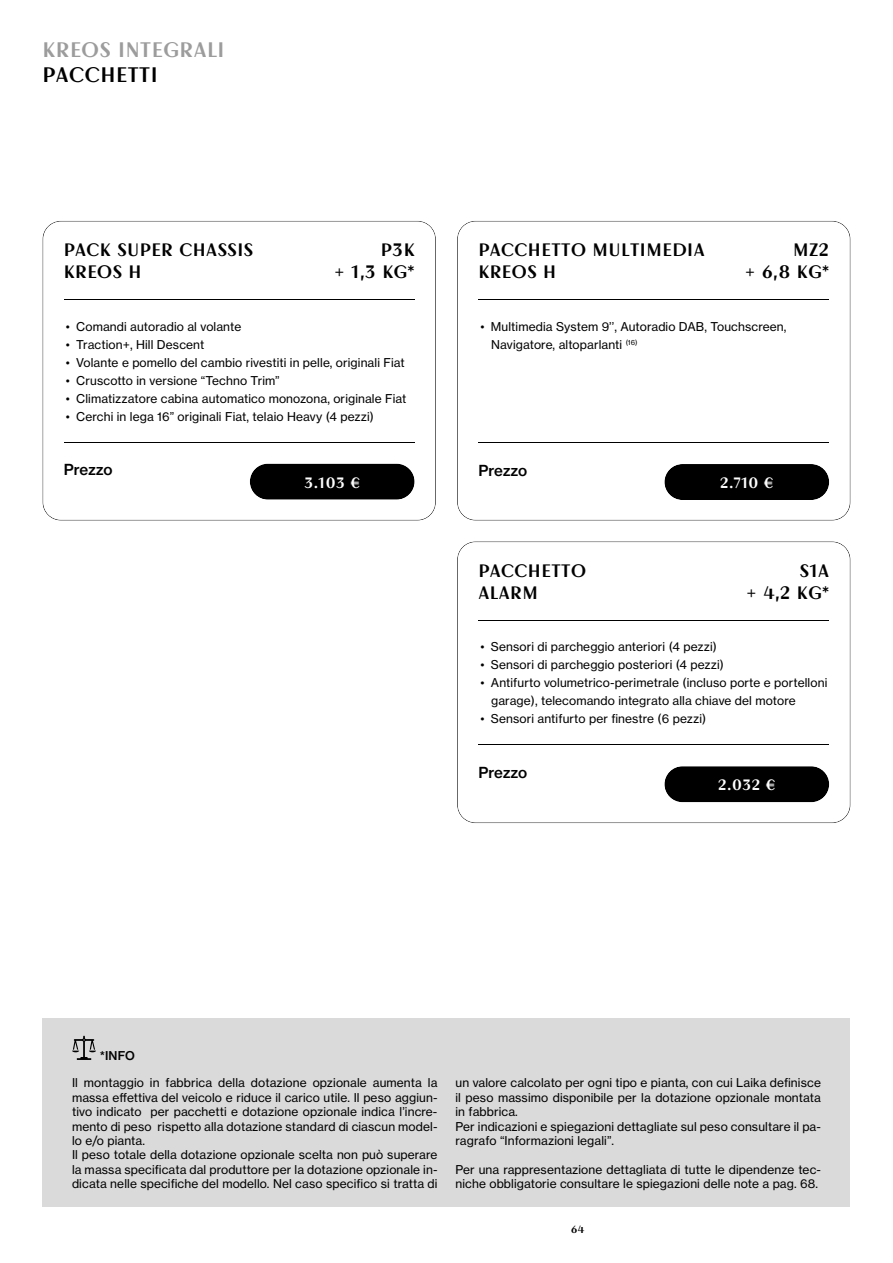
<style>
.page{position:relative;width:893px;height:1263px;background:#fff}
.page>*{position:absolute;margin:0;border:0;box-sizing:border-box;transform-origin:0 0}
.t1{font:21px "Laika";letter-spacing:.03em;color:#9c9c9c}
.t2{font:21px "Laika";letter-spacing:.03em;color:#000}
.t3{font:18px/21.6px "Laika";letter-spacing:.03em;color:#000}
.t4{font:15px "N Haas Grotesk TX Std 65 Md";letter-spacing:-.015em;color:#000}
.t5{font:15px "Laika";letter-spacing:.03em;color:#fff}
.t6{font:12px/14.4px "N Haas Grotesk TX Std 55 Rg";letter-spacing:.01em;color:#000}
.t7{font:12px "N Haas Grotesk TX Std 65 Md";color:#000}
.t8{font:10.5px "Laika";color:#000}
</style>
<div class="page">
<div style="left:249px;top:461px;width:168px;height:39px;background:#000"></div>
<hr style="left:61px;top:297px;width:354px;height:4px;background:#000;opacity:.2">
<hr style="left:476px;top:297px;width:354px;height:4px;background:#000;opacity:.2">
<hr style="left:61px;top:439px;width:354px;height:4px;background:#000;opacity:.2">
<div style="left:456px;top:539px;width:396px;height:285px;background:#000;opacity:.2"></div>
<div style="left:664px;top:462px;width:167px;height:39px;background:#000"></div>
<div style="left:476px;top:617px;width:354px;height:5px;background:#000;opacity:.2"></div>
<div style="left:476px;top:439px;width:354px;height:5px;background:#000;opacity:.2"></div>
<div style="left:43px;top:1018px;width:807px;height:188px;background:#dadada"></div>
<svg style="left:72px;top:1036px;width:24px;height:24px"></svg>
<h1 class="t1" style="left:43px;top:37px;width:183px">KREOS INTEGRALI</h1>
<h1 class="t2" style="left:43px;top:62px;width:117px">PACCHETTI</h1>
<h2 class="t3" style="left:64px;top:239px;width:191px">PACK SUPER CHASSIS<br>KREOS H</h2>
<h2 class="t3" style="left:478px;top:239px;width:228px">PACCHETTO MULTIMEDIA<br>KREOS H</h2>
<h2 class="t3" style="left:335px;top:239px;width:82px;text-align:right">P3K<br>+ 1,3 KG*</h2>
<h2 class="t3" style="left:745px;top:239px;width:86px;text-align:right">MZ2<br>+ 6,8 KG*</h2>
<p class="t6" style="left:66px;top:319px;width:177px">• Comandi autoradio al volante</p>
<p class="t6" style="left:66px;top:337px;width:140px">• Traction+, Hill Descent</p>
<p class="t6" style="left:66px;top:355px;width:340px">• Volante e pomello del cambio rivestiti in pelle, originali Fiat</p>
<p class="t6" style="left:66px;top:373px;width:215px">• Cruscotto in versione “Techno Trim”</p>
<p class="t6" style="left:66px;top:391px;width:342px">• Climatizzatore cabina automatico monozona, originale Fiat</p>
<p class="t6" style="left:66px;top:409px;width:310px">• Cerchi in lega 16” originali Fiat, telaio Heavy (4 pezzi)</p>
<p class="t6" style="left:491px;top:317px;width:297px;line-height:18px;text-indent:-11px">• Multimedia System 9’’, Autoradio DAB, Touchscreen,<br>Navigatore, altoparlanti <sup>(16)</sup></p>
<p class="t4" style="left:64px;top:460px;width:50px">Prezzo</p>
<p class="t5" style="left:304px;top:473px;width:57px">3.103 €</p>
<p class="t4" style="left:478px;top:461px;width:50px">Prezzo</p>
<p class="t5" style="left:720px;top:474px;width:55px">2.710 €</p>
<h2 class="t3" style="left:478px;top:560px;width:109px">PACCHETTO<br>ALARM</h2>
<h2 class="t3" style="left:746px;top:560px;width:84px;text-align:right">S1A<br>+ 4,2 KG*</h2>
<p class="t6" style="left:480px;top:640px;width:238px">• Sensori di parcheggio anteriori (4 pezzi)</p>
<p class="t6" style="left:480px;top:658px;width:245px">• Sensori di parcheggio posteriori (4 pezzi)</p>
<p class="t6" style="left:491px;top:674px;width:338px;line-height:18px;text-indent:-11px">• Antifurto volumetrico-perimetrale (incluso porte e portelloni garage), telecomando integrato alla chiave del motore</p>
<p class="t6" style="left:480px;top:712px;width:227px">• Sensori antifurto per finestre (6 pezzi)</p>
<p class="t4" style="left:478px;top:763px;width:50px">Prezzo</p>
<p class="t5" style="left:718px;top:776px;width:59px">2.032 €</p>
<p class="t7" style="left:100px;top:1048px;width:37px">*INFO</p>
<p class="t6" style="left:72px;top:1076px;width:367px">Il montaggio in fabbrica della dotazione opzionale aumenta la massa effettiva del veicolo e riduce il carico utile. Il peso aggiun&shy;tivo indicato per pacchetti e dotazione opzionale indica l’incre&shy;mento di peso rispetto alla dotazione standard di ciascun model&shy;lo e/o pianta.<br>Il peso totale della dotazione opzionale scelta non può superare la massa specificata dal produttore per la dotazione opzionale in&shy;dicata nelle specifiche del modello. Nel caso specifico si tratta di</p>
<p class="t6" style="left:455px;top:1076px;width:367px">un valore calcolato per ogni tipo e pianta, con cui Laika definisce il peso massimo disponibile per la dotazione opzionale montata in fabbrica.<br>Per indicazioni e spiegazioni dettagliate sul peso consultare il pa&shy;ragrafo “Informazioni legali”.</p>
<p class="t6" style="left:455px;top:1162px;width:367px">Per una rappresentazione dettagliata di tutte le dipendenze tec&shy;niche obbligatorie consultare le spiegazioni delle note a pag. 68.</p>
<p class="t8" style="left:571px;top:1222px;width:14px">64</p>
</div>
